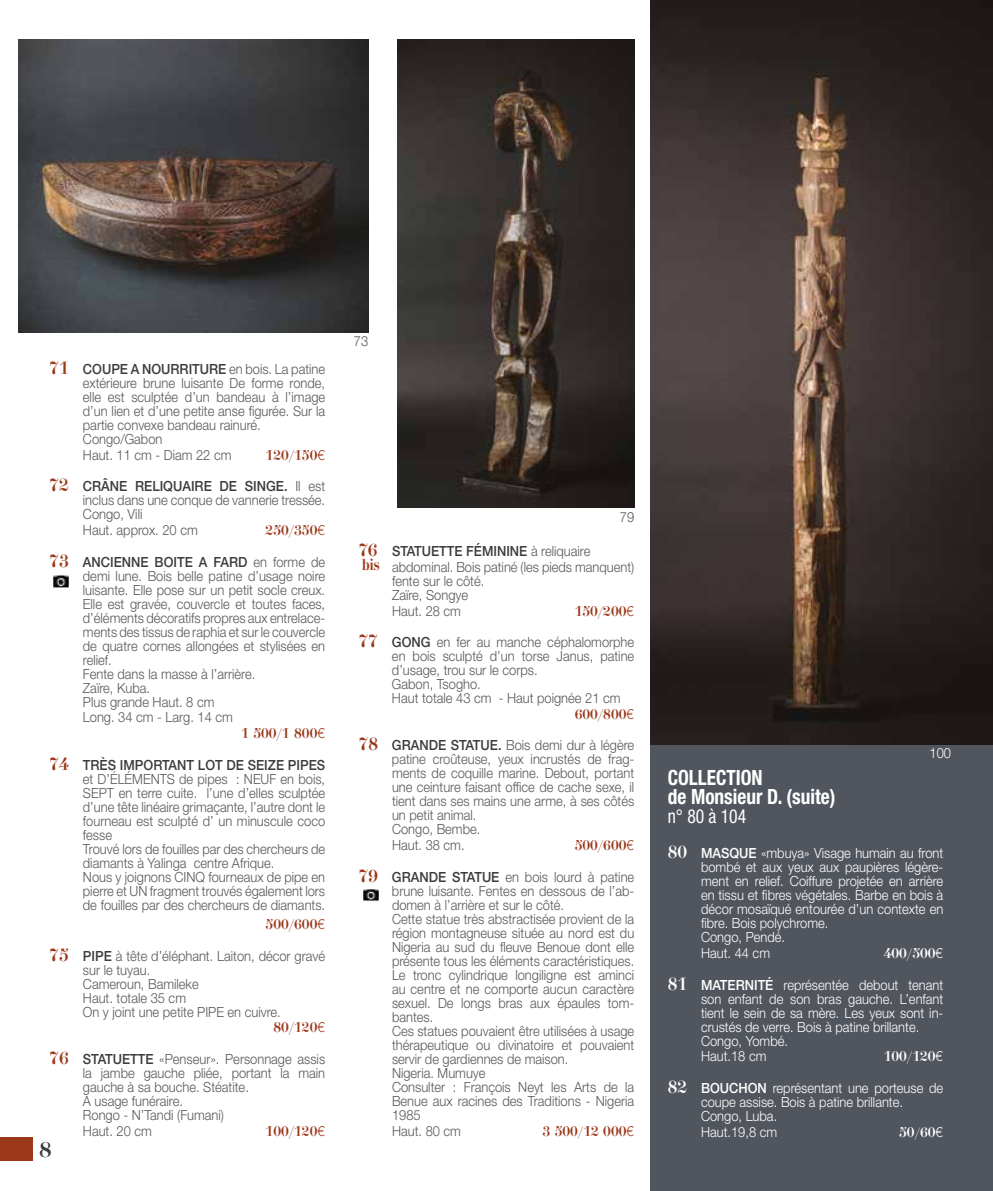
<style>
.page{position:relative;width:993px;height:1191px;background:#fff}
.page>*{position:absolute;margin:0;border:0;box-sizing:border-box;transform-origin:0 0}
.t1{font:700 condensed 21px/19.2px "Helvetica Neue LT Std";color:#fff;scale:.92 1}
.t2{font:21px "Didona";color:#3c3c3b}
.t3{font:condensed 19.25px "Helvetica Neue LT Std";color:#fff;scale:.92 1}
.t4{font:300 14px/14px "Helvetica Neue LT Std";color:#575756;scale:.92 1}
.t5{font:300 14px/14px "Helvetica Neue LT Std";color:#fff;scale:.92 1}
.t6{font:14px "Didona";color:#9b381a;scale:.92 1}
.t7{font:14px "Didona";color:#fff;scale:.92 1}
.s1{font-family:"Didona";font-weight:400;font-size:17.5px;color:#9b381a}
.s2{font-weight:500;color:#3c3c3b}
.s3{font-family:"Helvetica Neue LT Std";font-weight:300}
.s4{font-family:"Didona";font-weight:400;font-size:15.75px;color:#9b381a}
.s5{font-family:"Didona";font-weight:400;font-size:17.5px}
.s6{font-weight:500}
</style>
<div class="page">
<div style="left:650px;top:0;width:342px;height:1191px;background:#51565e"></div>
<img style="left:18px;top:40px;width:350px;height:292px">
<img style="left:397px;top:40px;width:237px;height:468px">
<img style="left:650px;top:0;width:342px;height:744px">
<div style="left:0;top:1137px;width:32px;height:24px;background:#9b381a"></div>
<img style="left:53px;top:575px;width:16px;height:12px">
<img style="left:363px;top:889px;width:15px;height:12px">
<p class="t4" style="left:83px;top:362px;width:265px;text-indent:-33px"><span class="s1">71</span> <span class="s2">COUPE A NOURRITURE</span> en bois. La patine extérieure brune luisante De forme ronde, elle est sculptée d’un bandeau à l’image d’un lien et d’une petite anse figurée. Sur la partie convexe bandeau rainuré.<br>Congo/Gabon</p>
<p class="t4" style="left:83px;top:447px;width:163px">Haut. 11 cm - Diam 22 cm</p>
<p class="t6" style="left:265px;top:447px;width:66px">120/150<span class="s3">€</span></p>
<p class="t4" style="left:83px;top:479px;width:265px;text-align:justify;text-indent:-33px"><span class="s1">72</span> <span class="s2">CRÂNE RELIQUAIRE DE SINGE.</span> Il est inclus dans une conque de vannerie tressée.<br>Congo, Vili</p>
<p class="t4" style="left:83px;top:523px;width:126px">Haut. approx. 20 cm</p>
<p class="t6" style="left:265px;top:523px;width:66px">250/350<span class="s3">€</span></p>
<p class="t4" style="left:83px;top:554px;width:265px;text-indent:-33px"><span class="s1">73</span> <span class="s2">ANCIENNE BOITE A FARD</span> en forme de demi lune. Bois belle patine d’usage noire luisante. Elle pose sur un petit socle creux.<br>Elle est gravée, couvercle et toutes faces, d’éléments décoratifs propres aux entrelace&shy;ments des tissus de raphia et sur le couvercle de quatre cornes allongées et stylisées en relief.<br>Fente dans la masse à l’arrière.<br>Zaïre, Kuba.<br>Plus grande Haut. 8 cm</p>
<p class="t4" style="left:83px;top:710px;width:164px">Long. 34 cm - Larg. 14 cm</p>
<p class="t6" style="left:241px;top:726px;width:92px">1 500/1 800<span class="s3">€</span></p>
<p class="t4" style="left:83px;top:757px;width:265px;text-indent:-33px"><span class="s1">74</span> <span class="s2">TRÈS IMPORTANT LOT DE SEIZE PIPES </span>et D’ÉLÉMENTS de pipes : NEUF en bois, SEPT en terre cuite. l’une d’elles sculptée d’une tête linéaire grimaçante, l’autre dont le fourneau est sculpté d’ un minuscule coco fesse<br>Trouvé lors de fouilles par des chercheurs de diamants à Yalinga centre Afrique.<br>Nous y joignons CINQ fourneaux de pipe en pierre et UN fragment trouvés également lors de fouilles par des chercheurs de diamants.</p>
<p class="t6" style="left:265px;top:916px;width:66px">500/600<span class="s3">€</span></p>
<p class="t4" style="left:83px;top:948px;width:265px;text-indent:-33px"><span class="s1">75</span> <span class="s2">PIPE</span> à tête d’éléphant. Laiton, décor gravé sur le tuyau.<br>Cameroun, Bamileke<br>Haut. totale 35 cm<br>On y joint une petite PIPE en cuivre.</p>
<p class="t6" style="left:273px;top:1020px;width:57px">80/120<span class="s3">€</span></p>
<p class="t4" style="left:83px;top:1051px;width:265px;text-indent:-33px"><span class="s1">76</span> <span class="s2">STATUETTE</span> «Penseur». Personnage assis la jambe gauche pliée, portant la main gauche à sa bouche. Stéatite.<br>A usage funéraire.<br>Rongo - N’Tandi (Fumani)</p>
<p class="t4" style="left:83px;top:1123px;width:76px">Haut. 20 cm</p>
<p class="t6" style="left:265px;top:1123px;width:66px">100/120<span class="s3">€</span></p>
<h1 class="t2" style="left:39px;top:1138px;width:14px">8</h1>
<p class="t4" style="left:354px;top:334px;width:17px">73</p>
<p class="t4" style="left:619px;top:509px;width:17px">79</p>
<p class="t4" style="left:358px;top:543px;width:301px;line-height:15.8px"><span class="s1">76</span> <span class="s2">STATUETTE FÉMININE</span> à reliquaire<br><span class="s4">bis</span> abdominal. Bois patiné (les pieds manquent)</p>
<p class="t4" style="left:392px;top:573px;width:102px">fente sur le côté.<br>Zaïre, Songye</p>
<p class="t4" style="left:392px;top:603px;width:76px">Haut. 28 cm</p>
<p class="t6" style="left:574px;top:603px;width:66px">150/200<span class="s3">€</span></p>
<p class="t4" style="left:392px;top:635px;width:265px;text-indent:-33px"><span class="s1">77</span> <span class="s2">GONG</span> en fer au manche céphalomorphe en bois sculpté d’un torse Janus, patine d’usage, trou sur le corps.<br>Gabon, Tsogho.<br>Haut totale 43 cm - Haut poignée 21 cm</p>
<p class="t6" style="left:574px;top:706px;width:66px">600/800<span class="s3">€</span></p>
<p class="t4" style="left:392px;top:738px;width:265px;text-indent:-33px"><span class="s1">78</span> <span class="s2">GRANDE STATUE.</span> Bois demi dur à légère patine croûteuse, yeux incrustés de frag&shy;ments de coquille marine. Debout, portant une ceinture faisant office de cache sexe, il tient dans ses mains une arme, à ses côtés un petit animal.<br>Congo, Bembe.</p>
<p class="t4" style="left:392px;top:838px;width:80px">Haut. 38 cm.</p>
<p class="t6" style="left:574px;top:838px;width:66px">500/600<span class="s3">€</span></p>
<p class="t4" style="left:392px;top:869px;width:265px;text-indent:-33px"><span class="s1">79</span> <span class="s2">GRANDE STATUE</span> en bois lourd à patine brune luisante. Fentes en dessous de l’ab&shy;domen à l’arrière et sur le côté.<br>Cette statue très abstractisée provient de la région montagneuse située au nord est du Nigeria au sud du fleuve Benoue dont elle présente tous les éléments caractéristiques.<br>Le tronc cylindrique longiligne est aminci au centre et ne comporte aucun caractère sexuel. De longs bras aux épaules tom&shy;bantes.<br>Ces statues pouvaient être utilisées à usage thérapeutique ou divinatoire et pouvaient servir de gardiennes de maison.<br>Nigeria. Mumuye<br>Consulter : François Neyt les Arts de la Benue aux racines des Traditions - Nigeria 1985</p>
<p class="t4" style="left:392px;top:1123px;width:76px">Haut. 80 cm</p>
<p class="t6" style="left:542px;top:1123px;width:101px">3 500/12 000<span class="s3">€</span></p>
<p class="t5" style="left:929px;top:746px;width:25px">100</p>
<h1 class="t1" style="left:667px;top:767px;width:184px">COLLECTION<br>de Monsieur D. (suite)</h1>
<h2 class="t3" style="left:667px;top:805px;width:87px">n° 80 à 104</h2>
<p class="t5" style="left:700px;top:846px;width:265px;text-indent:-33px"><span class="s5">80</span> <span class="s6">MASQUE</span> «mbuya» Visage humain au front bombé et aux yeux aux paupières légère&shy;ment en relief. Coiffure projetée en arrière en tissu et fibres végétales. Barbe en bois à décor mosaïqué entourée d’un contexte en fibre. Bois polychrome.<br>Congo, Pendé.</p>
<p class="t5" style="left:700px;top:945px;width:76px">Haut. 44 cm</p>
<p class="t7" style="left:883px;top:946px;width:66px">400/500<span class="s3">€</span></p>
<p class="t5" style="left:700px;top:977px;width:265px;text-indent:-33px"><span class="s5">81</span> <span class="s6">MATERNITÉ</span> représentée debout tenant son enfant de son bras gauche. L’enfant tient le sein de sa mère. Les yeux sont in&shy;crustés de verre. Bois à patine brillante.<br>Congo, Yombé.</p>
<p class="t5" style="left:700px;top:1049px;width:73px">Haut.18 cm</p>
<p class="t7" style="left:883px;top:1049px;width:66px">100/120<span class="s3">€</span></p>
<p class="t5" style="left:700px;top:1080px;width:265px;text-indent:-33px"><span class="s5">82</span> <span class="s6">BOUCHON</span> représentant une porteuse de coupe assise. Bois à patine brillante.<br>Congo, Luba.</p>
<p class="t5" style="left:700px;top:1124px;width:84px">Haut.19,8 cm</p>
<p class="t7" style="left:898px;top:1124px;width:49px">50/60<span class="s3">€</span></p>
</div>
